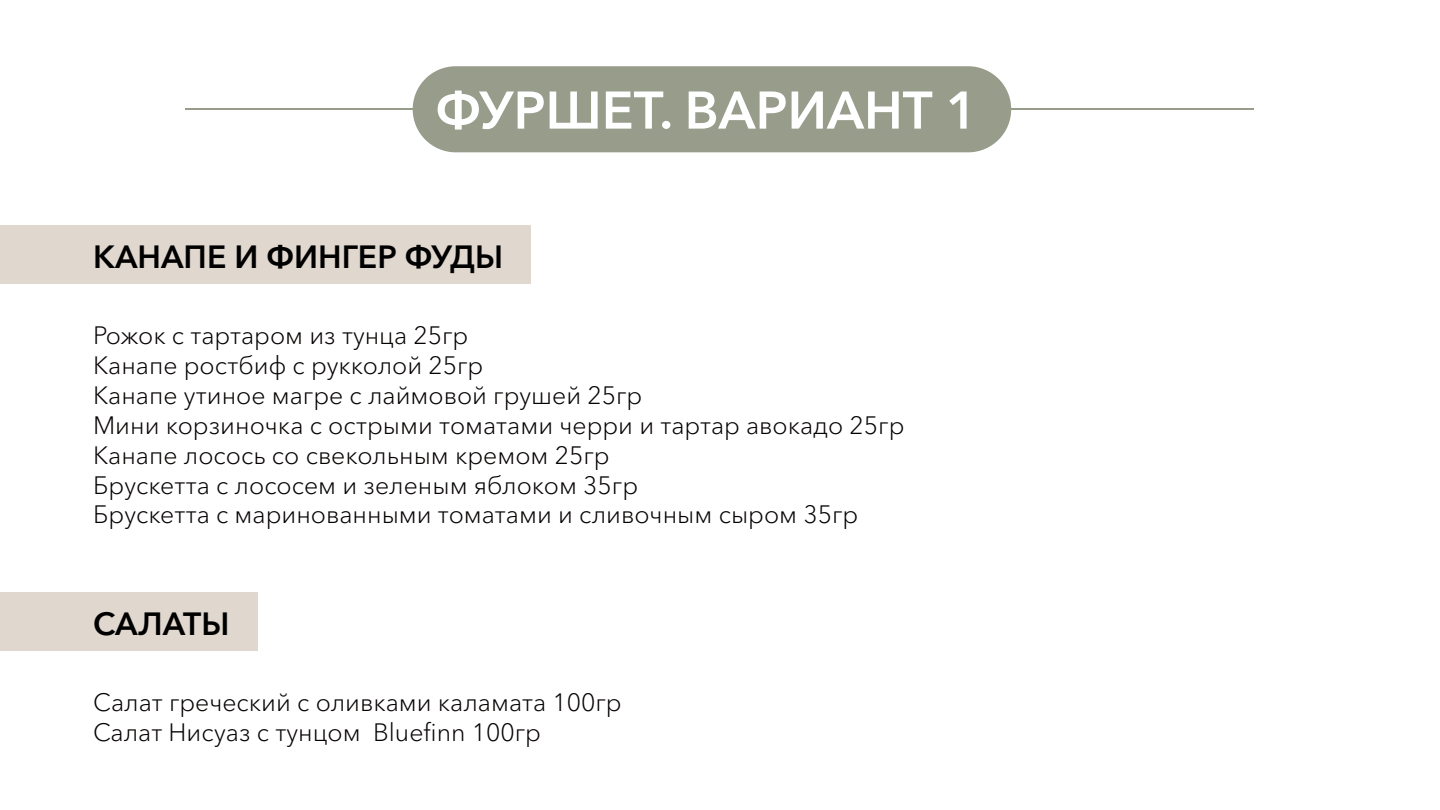
<style>
.page{position:relative;width:1440px;height:810px;background:#fff}
.page>*{position:absolute;margin:0;border:0;box-sizing:border-box;transform-origin:0 0}
.t1{font:600 52.5px "Avenir Next Cyr";color:#fff}
.t2{font:600 31.95px "Avenir Next Cyr";color:#000}
.t3{font:300 24.9px/30px "Avenir Next Cyr";color:#050200}
</style>
<div class="page">
<div style="left:0;top:225px;width:531px;height:59px;background:#e0d7ce"></div>
<div style="left:413px;top:66px;width:598px;height:86px;background:#979c8b;border-radius:43px"></div>
<hr style="left:186px;top:108px;width:1068px;height:2px;background:#979c8b">
<div style="left:0;top:592px;width:258px;height:59px;background:#e0d7ce"></div>
<h1 class="t1" style="left:436px;top:78px;width:544px">ФУРШЕТ. ВАРИАНТ 1</h1>
<p class="t2" style="left:93px;top:238px;width:412px">КАНАПЕ И ФИНГЕР ФУДЫ</p>
<p class="t3" style="left:93px;top:320px;width:813px">Рожок с тартаром из тунца 25гр<br>Канапе ростбиф с рукколой 25гр<br>Канапе утиное магре с лаймовой грушей 25гр<br>Мини корзиночка с острыми томатами черри и тартар авокадо 25гр Канапе лосось со свекольным кремом 25гр<br>Брускетта с лососем и зеленым яблоком 35гр<br>Брускетта с маринованными томатами и сливочным сыром 35гр</p>
<p class="t2" style="left:93px;top:605px;width:138px">САЛАТЫ</p>
<p class="t3" style="left:93px;top:687px;width:530px">Салат греческий с оливками каламата 100гр<br>Caлaт Нисуаз с тунцом Bluefinn 100гp</p>
</div>
